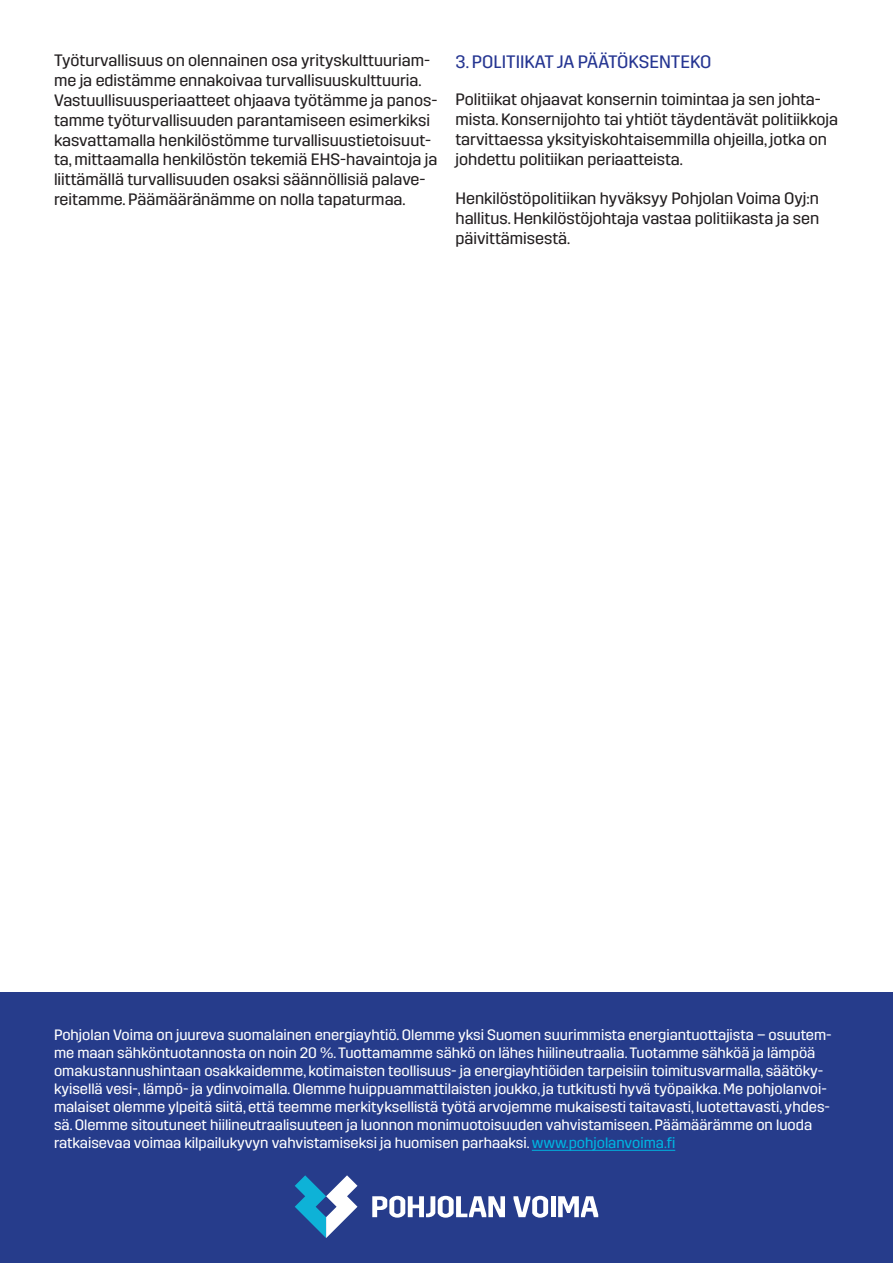
<style>
.page{position:relative;width:893px;height:1263px;background:#fff}
.page>*{position:absolute;margin:0;border:0;box-sizing:border-box;transform-origin:0 0}
.t1{font:18px "Trim";color:#263692}
.t2{font:16.5px/19.8px "Trim";color:#231f20}
.t3{font:15px/18px "Trim";color:#fff}
.s1{color:#00b4e0}
</style>
<div class="page">
<div style="left:0;top:993px;width:893px;height:270px;background:#263c8b"></div>
<hr style="left:532px;top:1150px;width:143px;height:1px;background:#00b4e0">
<svg style="left:295px;top:1175px;width:62px;height:63px"></svg>
<svg style="left:372px;top:1196px;width:133px;height:21px"></svg>
<svg style="left:513px;top:1196px;width:35px;height:21px"></svg>
<hr style="left:551px;top:1196px;width:4px;height:21px;background:#fff">
<svg style="left:558px;top:1196px;width:40px;height:21px"></svg>
<p class="t2" style="left:54px;top:51px;width:385px">Työturvallisuus on olennainen osa yrityskulttuuriam&shy;me ja edistämme ennakoivaa turvallisuuskulttuuria.<br>Vastuullisuusperiaatteet ohjaava työtämme ja panos&shy;tamme työturvallisuuden parantamiseen esimerkiksi kasvattamalla henkilöstömme turvallisuustietoisuut&shy;ta, mittaamalla henkilöstön tekemiä EHS-havaintoja ja liittämällä turvallisuuden osaksi säännöllisiä palave&shy;reitamme. Päämääränämme on nolla tapaturmaa.</p>
<p class="t1" style="left:455px;top:51px;width:257px">3. POLITIIKAT JA PÄÄTÖKSENTEKO</p>
<p class="t2" style="left:455px;top:90px;width:384px">Politiikat ohjaavat konsernin toimintaa ja sen johta&shy;mista. Konsernijohto tai yhtiöt täydentävät politiikkoja tarvittaessa yksityiskohtaisemmilla ohjeilla, jotka on johdettu politiikan periaatteista.</p>
<p class="t2" style="left:455px;top:189px;width:365px;text-align:justify">Henkilöstöpolitiikan hyväksyy Pohjolan Voima Oyj:n hallitus. Henkilöstöjohtaja vastaa politiikasta ja sen päivittämisestä.</p>
<p class="t3" style="left:54px;top:1026px;width:779px">Pohjolan Voima on juureva suomalainen energiayhtiö. Olemme yksi Suomen suurimmista energiantuottajista – osuutem&shy;me maan sähköntuotannosta on noin 20 %. Tuottamamme sähkö on lähes hiilineutraalia. Tuotamme sähköä ja lämpöä omakustannushintaan osakkaidemme, kotimaisten teollisuus- ja energiayhtiöiden tarpeisiin toimitusvarmalla, säätöky&shy;kyisellä vesi-, lämpö- ja ydinvoimalla. Olemme huippuammattilaisten joukko, ja tutkitusti hyvä työpaikka. Me pohjolanvoi&shy;malaiset olemme ylpeitä siitä, että teemme merkityksellistä työtä arvojemme mukaisesti taitavasti, luotettavasti, yhdes&shy;sä. Olemme sitoutuneet hiilineutraalisuuteen ja luonnon monimuotoisuuden vahvistamiseen. Päämäärämme on luoda ratkaisevaa voimaa kilpailukyvyn vahvistamiseksi ja huomisen parhaaksi. <span class="s1">www.pohjolanvoima.fi</span></p>
</div>
